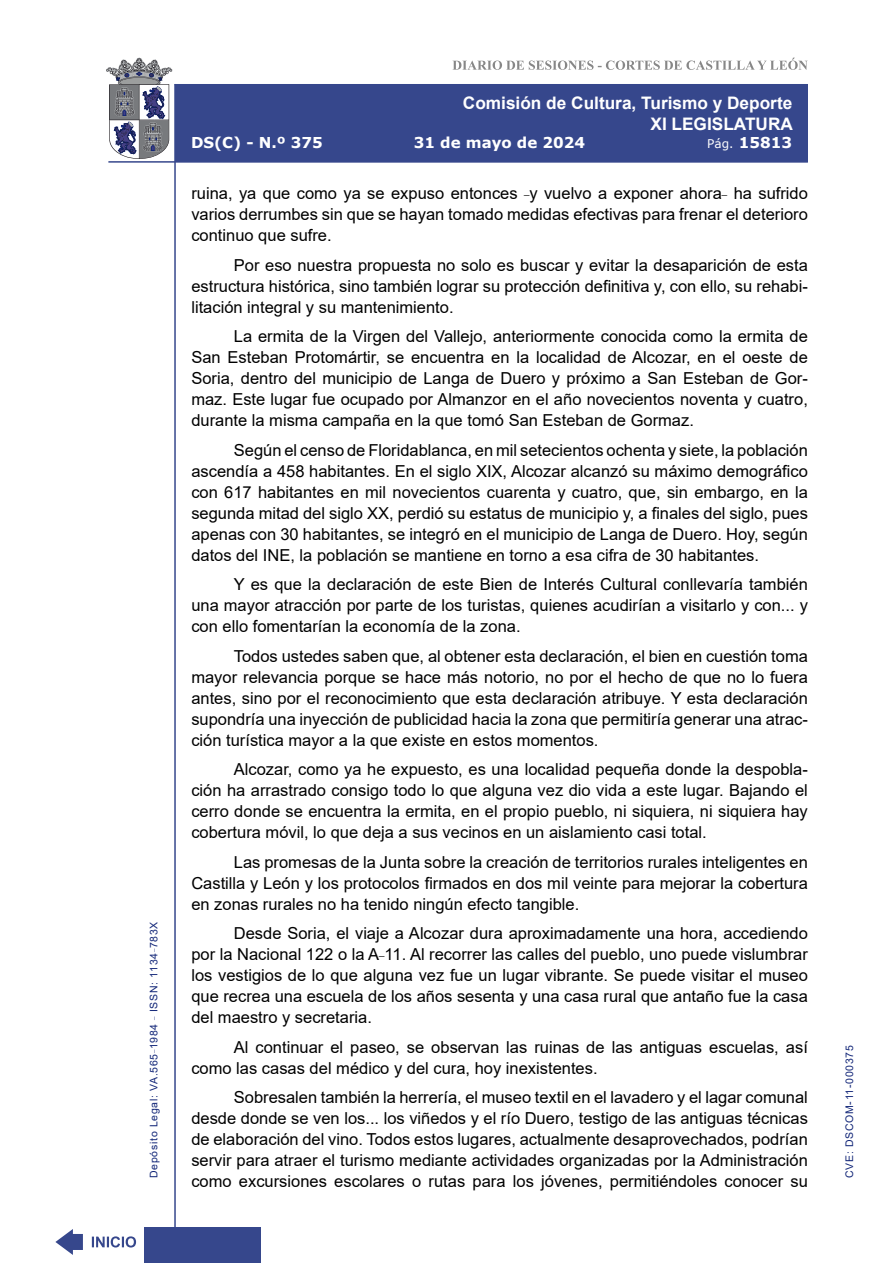
<style>
.page{position:relative;width:893px;height:1263px;background:#fff}
.page>*{position:absolute;margin:0;border:0;box-sizing:border-box;transform-origin:0 0}
.t1{font:700 17.25px/20.7px "Arial";color:#fff;text-align:right}
.t2{font:16.5px/21px "Arial";color:#000;text-align:justify}
.t3{font:700 15px "Verdana";color:#fff}
.t4{font:10.5px "Arial";letter-spacing:.065em;color:#122678}
.s1{font-weight:400;font-size:12px}
</style>
<div class="page">
<svg style="left:452px;top:58px;width:356px;height:12px"></svg>
<hr style="left:174px;top:84px;width:2px;height:1179px;background:#36478c">
<div style="left:144px;top:1227px;width:117px;height:36px;background:#36478c"></div>
<div style="left:175px;top:84px;width:633px;height:78px;background:#36478c"></div>
<hr style="left:108px;top:161px;width:700px;height:2px;background:#36478c">
<svg style="left:92px;top:1236px;width:44px;height:11px"></svg>
<svg style="left:55px;top:1229px;width:28px;height:26px"></svg>
<svg style="left:106px;top:58px;width:66px;height:101px"></svg>
<p class="t4" style="left:146px;top:1178px;width:258px;rotate:-90deg">Depósito Legal: VA.565<sup>_</sup>1984 <sup>_</sup> ISSN: 1134<sup>_</sup>783X</p>
<p class="t1" style="left:463px;top:93px;width:332px">Comisión de Cultura, Turismo y Deporte<br>XI LEGISLATURA</p>
<p class="t3" style="left:191px;top:132px;width:133px">DS(C) - N.º 375</p>
<p class="t3" style="left:414px;top:132px;width:173px">31 de mayo de 2024</p>
<p class="t3" style="left:707px;top:132px;width:86px"><span class="s1">Pág.</span> 15813</p>
<p class="t2" style="left:191px;top:183px;width:618px">ruina, ya que como ya se expuso entonces <sup>_</sup>y vuelvo a exponer ahora<sup>_</sup> ha sufrido varios derrumbes sin que se hayan tomado medidas efectivas para frenar el deterioro continuo que sufre.</p>
<p class="t2" style="left:191px;top:254px;width:618px;text-indent:43px">Por eso nuestra propuesta no solo es buscar y evitar la desaparición de esta estructura histórica, sino también lograr su protección definitiva y, con ello, su rehabi&shy;litación integral y su mantenimiento.</p>
<p class="t2" style="left:191px;top:326px;width:618px;text-indent:43px">La ermita de la Virgen del Vallejo, anteriormente conocida como la ermita de San Esteban Protomártir, se encuentra en la localidad de Alcozar, en el oeste de Soria, dentro del municipio de Langa de Duero y próximo a San Esteban de Gor&shy;maz. Este lugar fue ocupado por Almanzor en el año novecientos noventa y cuatro, durante la misma campaña en la que tomó San Esteban de Gormaz.</p>
<p class="t2" style="left:191px;top:439px;width:618px;text-indent:43px">Según el censo de Floridablanca, en mil setecientos ochenta y siete, la población ascendía a 458 habitantes. En el siglo XIX, Alcozar alcanzó su máximo demográfico con 617 habitantes en mil novecientos cuarenta y cuatro, que, sin embargo, en la segunda mitad del siglo XX, perdió su estatus de municipio y, a finales del siglo, pues apenas con 30 habitantes, se integró en el municipio de Langa de Duero. Hoy, según datos del INE, la población se mantiene en torno a esa cifra de 30 habitantes.</p>
<p class="t2" style="left:191px;top:574px;width:618px;text-indent:43px">Y es que la declaración de este Bien de Interés Cultural conllevaría también una mayor atracción por parte de los turistas, quienes acudirían a visitarlo y con... y con ello fomentarían la economía de la zona.</p>
<p class="t2" style="left:191px;top:645px;width:618px;text-indent:43px">Todos ustedes saben que, al obtener esta declaración, el bien en cuestión toma mayor relevancia porque se hace más notorio, no por el hecho de que no lo fuera antes, sino por el reconocimiento que esta declaración atribuye. Y esta declaración supondría una inyección de publicidad hacia la zona que permitiría generar una atrac&shy;ción turística mayor a la que existe en estos momentos.</p>
<p class="t2" style="left:191px;top:759px;width:618px;text-indent:43px">Alcozar, como ya he expuesto, es una localidad pequeña donde la despobla&shy;ción ha arrastrado consigo todo lo que alguna vez dio vida a este lugar. Bajando el cerro donde se encuentra la ermita, en el propio pueblo, ni siquiera, ni siquiera hay cobertura móvil, lo que deja a sus vecinos en un aislamiento casi total.</p>
<p class="t2" style="left:191px;top:851px;width:618px;text-indent:43px">Las promesas de la Junta sobre la creación de territorios rurales inteligentes en Castilla y León y los protocolos firmados en dos mil veinte para mejorar la cobertura en zonas rurales no ha tenido ningún efecto tangible.</p>
<p class="t2" style="left:191px;top:923px;width:618px;text-indent:43px">Desde Soria, el viaje a Alcozar dura aproximadamente una hora, accediendo por la Nacional 122 o la A<sup>_</sup>11. Al recorrer las calles del pueblo, uno puede vislumbrar los vestigios de lo que alguna vez fue un lugar vibrante. Se puede visitar el museo que recrea una escuela de los años sesenta y una casa rural que antaño fue la casa del maestro y secretaria.</p>
<p class="t2" style="left:191px;top:1036px;width:618px;text-indent:43px">Al continuar el paseo, se observan las ruinas de las antiguas escuelas, así como las casas del médico y del cura, hoy inexistentes.</p>
<p class="t2" style="left:191px;top:1087px;width:618px;text-indent:43px">Sobresalen también la herrería, el museo textil en el lavadero y el lagar comunal desde donde se ven los... los viñedos y el río Duero, testigo de las antiguas técnicas de elaboración del vino. Todos estos lugares, actualmente desaprovechados, podrían servir para atraer el turismo mediante actividades organizadas por la Administración como excursiones escolares o rutas para los jóvenes, permitiéndoles conocer su</p>
<p class="t4" style="left:842px;top:1178px;width:134px;rotate:-90deg">CVE: DSCOM-11-000375</p>
</div>
